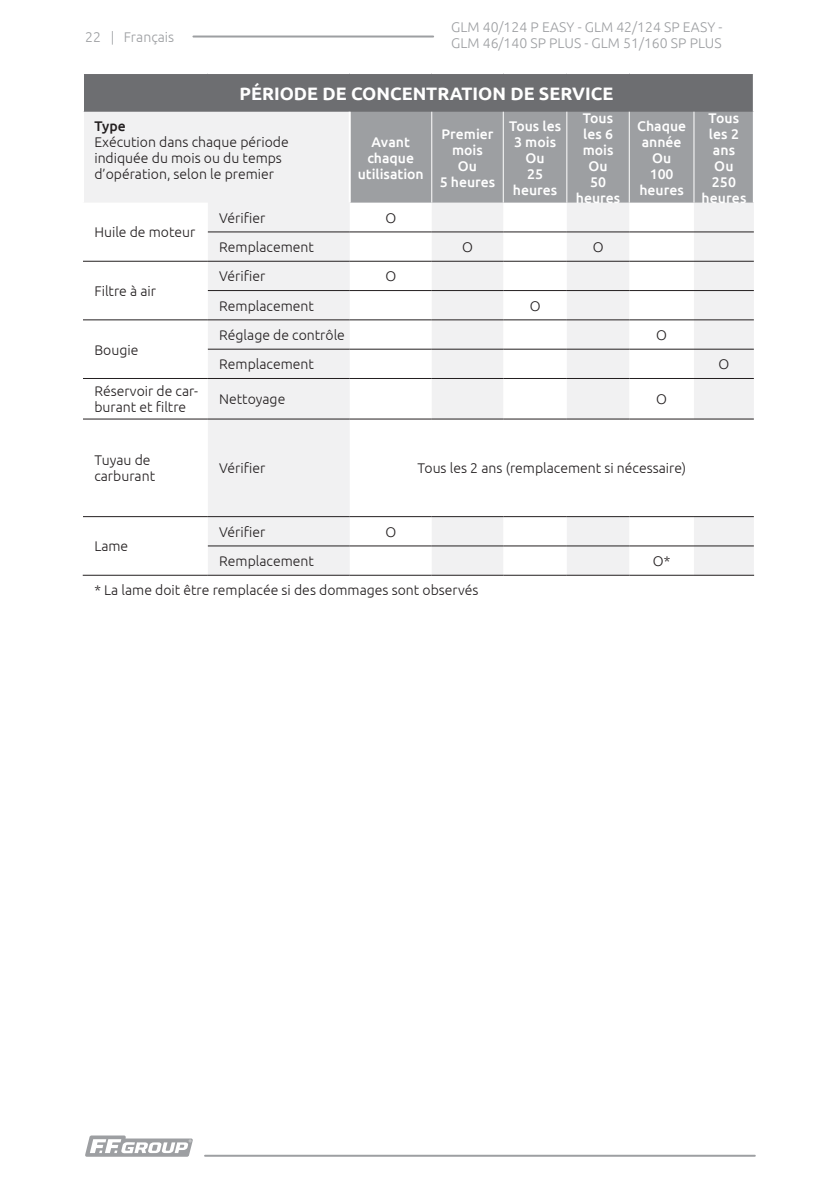
<style>
.page{position:relative;width:840px;height:1191px;background:#fff}
.page>*{position:absolute;margin:0;border:0;box-sizing:border-box;transform-origin:0 0}
.t1{font:700 18px "Ubuntu";color:#fff}
.t2{font:300 14px/16px "Ubuntu";color:#231f20}
.t3{font:500 14px/16px "Ubuntu";color:#fff;text-align:center}
.t4{font:300 14px/16px "Ubuntu";color:#9d9fa2}
.t5{font:500 14px "Ubuntu";color:#231f20}
</style>
<div class="page">
<hr style="left:193px;top:36px;width:240px;height:2px;background:#9d9fa2">
<hr style="left:205px;top:1154px;width:549px;height:2px;background:#9d9fa2">
<svg style="left:85px;top:1135px;width:108px;height:21px"></svg>
<div style="left:83px;top:73px;width:670px;height:39px;background:#6d6e71"></div>
<svg style="left:83px;top:112px;width:670px;height:463px"></svg>
<div style="left:350px;top:112px;width:402px;height:91px;background:#9d9fa2"></div>
<hr style="left:208px;top:232px;width:141px;height:1px;background:#231f20">
<hr style="left:349px;top:232px;width:82px;height:1px;background:#231f20">
<hr style="left:431px;top:232px;width:72px;height:1px;background:#231f20">
<hr style="left:503px;top:232px;width:63px;height:1px;background:#231f20">
<hr style="left:566px;top:232px;width:63px;height:1px;background:#231f20">
<hr style="left:629px;top:232px;width:64px;height:1px;background:#231f20">
<hr style="left:693px;top:232px;width:60px;height:1px;background:#231f20">
<hr style="left:83px;top:261px;width:125px;height:1px;background:#231f20">
<hr style="left:208px;top:261px;width:141px;height:1px;background:#231f20">
<hr style="left:349px;top:261px;width:82px;height:1px;background:#231f20">
<hr style="left:431px;top:261px;width:72px;height:1px;background:#231f20">
<hr style="left:503px;top:261px;width:63px;height:1px;background:#231f20">
<hr style="left:566px;top:261px;width:63px;height:1px;background:#231f20">
<hr style="left:629px;top:261px;width:64px;height:1px;background:#231f20">
<hr style="left:693px;top:261px;width:60px;height:1px;background:#231f20">
<hr style="left:208px;top:290px;width:141px;height:1px;background:#231f20">
<hr style="left:349px;top:290px;width:82px;height:1px;background:#231f20">
<hr style="left:431px;top:290px;width:72px;height:1px;background:#231f20">
<hr style="left:503px;top:290px;width:63px;height:1px;background:#231f20">
<hr style="left:566px;top:290px;width:63px;height:1px;background:#231f20">
<hr style="left:629px;top:290px;width:64px;height:1px;background:#231f20">
<hr style="left:693px;top:290px;width:60px;height:1px;background:#231f20">
<hr style="left:83px;top:319px;width:125px;height:1px;background:#231f20">
<hr style="left:208px;top:319px;width:141px;height:1px;background:#231f20">
<hr style="left:349px;top:319px;width:82px;height:1px;background:#231f20">
<hr style="left:431px;top:319px;width:72px;height:1px;background:#231f20">
<hr style="left:503px;top:319px;width:63px;height:1px;background:#231f20">
<hr style="left:566px;top:319px;width:63px;height:1px;background:#231f20">
<hr style="left:629px;top:319px;width:64px;height:1px;background:#231f20">
<hr style="left:693px;top:319px;width:60px;height:1px;background:#231f20">
<hr style="left:208px;top:349px;width:141px;height:1px;background:#231f20">
<hr style="left:349px;top:349px;width:82px;height:1px;background:#231f20">
<hr style="left:431px;top:349px;width:72px;height:1px;background:#231f20">
<hr style="left:503px;top:349px;width:63px;height:1px;background:#231f20">
<hr style="left:566px;top:349px;width:63px;height:1px;background:#231f20">
<hr style="left:629px;top:349px;width:64px;height:1px;background:#231f20">
<hr style="left:693px;top:349px;width:60px;height:1px;background:#231f20">
<hr style="left:83px;top:378px;width:125px;height:1px;background:#231f20">
<hr style="left:208px;top:378px;width:141px;height:1px;background:#231f20">
<hr style="left:349px;top:378px;width:82px;height:1px;background:#231f20">
<hr style="left:431px;top:378px;width:72px;height:1px;background:#231f20">
<hr style="left:503px;top:378px;width:63px;height:1px;background:#231f20">
<hr style="left:566px;top:378px;width:63px;height:1px;background:#231f20">
<hr style="left:629px;top:378px;width:64px;height:1px;background:#231f20">
<hr style="left:693px;top:378px;width:60px;height:1px;background:#231f20">
<hr style="left:83px;top:419px;width:125px;height:1px;background:#231f20">
<hr style="left:208px;top:419px;width:141px;height:1px;background:#231f20">
<hr style="left:349px;top:419px;width:82px;height:1px;background:#231f20">
<hr style="left:431px;top:419px;width:72px;height:1px;background:#231f20">
<hr style="left:503px;top:419px;width:63px;height:1px;background:#231f20">
<hr style="left:566px;top:419px;width:63px;height:1px;background:#231f20">
<hr style="left:629px;top:419px;width:64px;height:1px;background:#231f20">
<hr style="left:693px;top:419px;width:60px;height:1px;background:#231f20">
<hr style="left:83px;top:516px;width:125px;height:1px;background:#231f20">
<hr style="left:208px;top:516px;width:141px;height:1px;background:#231f20">
<hr style="left:349px;top:516px;width:82px;height:1px;background:#231f20">
<hr style="left:431px;top:516px;width:72px;height:1px;background:#231f20">
<hr style="left:503px;top:516px;width:63px;height:1px;background:#231f20">
<hr style="left:566px;top:516px;width:63px;height:1px;background:#231f20">
<hr style="left:629px;top:516px;width:64px;height:1px;background:#231f20">
<hr style="left:693px;top:516px;width:60px;height:1px;background:#231f20">
<hr style="left:208px;top:545px;width:141px;height:1px;background:#231f20">
<hr style="left:349px;top:545px;width:82px;height:1px;background:#231f20">
<hr style="left:431px;top:545px;width:72px;height:1px;background:#231f20">
<hr style="left:503px;top:545px;width:63px;height:1px;background:#231f20">
<hr style="left:566px;top:545px;width:63px;height:1px;background:#231f20">
<hr style="left:629px;top:545px;width:64px;height:1px;background:#231f20">
<hr style="left:693px;top:545px;width:60px;height:1px;background:#231f20">
<hr style="left:83px;top:575px;width:125px;height:1px;background:#231f20">
<hr style="left:208px;top:575px;width:141px;height:1px;background:#231f20">
<hr style="left:349px;top:575px;width:82px;height:1px;background:#231f20">
<hr style="left:431px;top:575px;width:72px;height:1px;background:#231f20">
<hr style="left:503px;top:575px;width:63px;height:1px;background:#231f20">
<hr style="left:566px;top:575px;width:63px;height:1px;background:#231f20">
<hr style="left:629px;top:575px;width:64px;height:1px;background:#231f20">
<hr style="left:693px;top:575px;width:60px;height:1px;background:#231f20">
<hr style="left:82px;top:72px;width:126px;height:2px;background:#fff">
<hr style="left:82px;top:74px;width:2px;height:38px;background:#fff">
<hr style="left:208px;top:72px;width:141px;height:2px;background:#fff">
<hr style="left:349px;top:72px;width:82px;height:2px;background:#fff">
<hr style="left:431px;top:72px;width:72px;height:2px;background:#fff">
<hr style="left:503px;top:72px;width:63px;height:2px;background:#fff">
<hr style="left:566px;top:72px;width:63px;height:2px;background:#fff">
<hr style="left:629px;top:72px;width:64px;height:2px;background:#fff">
<hr style="left:693px;top:72px;width:61px;height:2px;background:#fff">
<hr style="left:752px;top:74px;width:2px;height:38px;background:#fff">
<hr style="left:82px;top:112px;width:2px;height:91px;background:#fff">
<hr style="left:348px;top:112px;width:2px;height:91px;background:#fff">
<hr style="left:752px;top:112px;width:2px;height:91px;background:#fff">
<hr style="left:431px;top:112px;width:1px;height:91px;background:#fff">
<hr style="left:502px;top:112px;width:1px;height:91px;background:#fff">
<hr style="left:566px;top:112px;width:1px;height:91px;background:#fff">
<hr style="left:628px;top:112px;width:1px;height:91px;background:#fff">
<hr style="left:693px;top:112px;width:1px;height:91px;background:#fff">
<p class="t4" style="left:85px;top:29px;width:91px">22 | Français</p>
<p class="t4" style="left:451px;top:19px;width:272px">GLM 40/124 P EASY - GLM 42/124 SP EASY -<br>GLM 46/140 SP PLUS - GLM 51/160 SP PLUS</p>
<p class="t1" style="left:239px;top:83px;width:375px">PÉRIODE DE CONCENTRATION DE SERVICE</p>
<p class="t5" style="left:94px;top:117px;width:33px">Type</p>
<p class="t2" style="left:94px;top:133px;width:196px">Exécution dans chaque période indiquée du mois ou du temps d’opération, selon le premier</p>
<p class="t3" style="left:357px;top:133px;width:68px">Avant chaque utilisation</p>
<p class="t3" style="left:439px;top:125px;width:57px">Premier mois<br>Ou<br>5 heures</p>
<p class="t3" style="left:508px;top:117px;width:54px">Tous les<br>3 mois<br>Ou<br>25 heures</p>
<p class="t3" style="left:575px;top:109px;width:46px">Tous les 6 mois<br>Ou<br>50 heures</p>
<p class="t3" style="left:636px;top:117px;width:51px">Chaque année<br>Ou<br>100 heures</p>
<p class="t3" style="left:701px;top:109px;width:47px">Tous les 2 ans<br>Ou<br>250 heures</p>
<p class="t2" style="left:94px;top:224px;width:102px">Huile de moteur</p>
<p class="t2" style="left:219px;top:209px;width:47px">Vérifier</p>
<p class="t2" style="left:385px;top:209px;width:11px">Ο</p>
<p class="t2" style="left:219px;top:239px;width:96px">Remplacement</p>
<p class="t2" style="left:462px;top:239px;width:11px">Ο</p>
<p class="t2" style="left:592px;top:239px;width:11px">Ο</p>
<p class="t2" style="left:94px;top:283px;width:63px">Filtre à air</p>
<p class="t2" style="left:94px;top:341px;width:45px">Bougie</p>
<p class="t2" style="left:219px;top:268px;width:47px">Vérifier</p>
<p class="t2" style="left:385px;top:268px;width:11px">Ο</p>
<p class="t2" style="left:219px;top:297px;width:96px">Remplacement</p>
<p class="t2" style="left:529px;top:297px;width:11px">Ο</p>
<p class="t2" style="left:219px;top:327px;width:127px">Réglage de contrôle</p>
<p class="t2" style="left:656px;top:327px;width:11px">Ο</p>
<p class="t2" style="left:219px;top:356px;width:96px">Remplacement</p>
<p class="t2" style="left:718px;top:356px;width:11px">Ο</p>
<p class="t2" style="left:94px;top:383px;width:105px">Réservoir de car&shy;burant et filtre</p>
<p class="t2" style="left:219px;top:391px;width:68px">Nettoyage</p>
<p class="t2" style="left:656px;top:391px;width:11px">Ο</p>
<p class="t2" style="left:94px;top:452px;width:62px">Tuyau de carburant</p>
<p class="t2" style="left:219px;top:460px;width:47px">Vérifier</p>
<p class="t2" style="left:417px;top:460px;width:270px">Tous les 2 ans (remplacement si nécessaire)</p>
<p class="t2" style="left:219px;top:523px;width:47px">Vérifier</p>
<p class="t2" style="left:385px;top:523px;width:11px">Ο</p>
<p class="t2" style="left:219px;top:553px;width:96px">Remplacement</p>
<p class="t2" style="left:652px;top:553px;width:19px">Ο*</p>
<p class="t2" style="left:94px;top:582px;width:385px">* La lame doit être remplacée si des dommages sont observés</p>
<p class="t2" style="left:94px;top:538px;width:35px">Lame</p>
</div>
